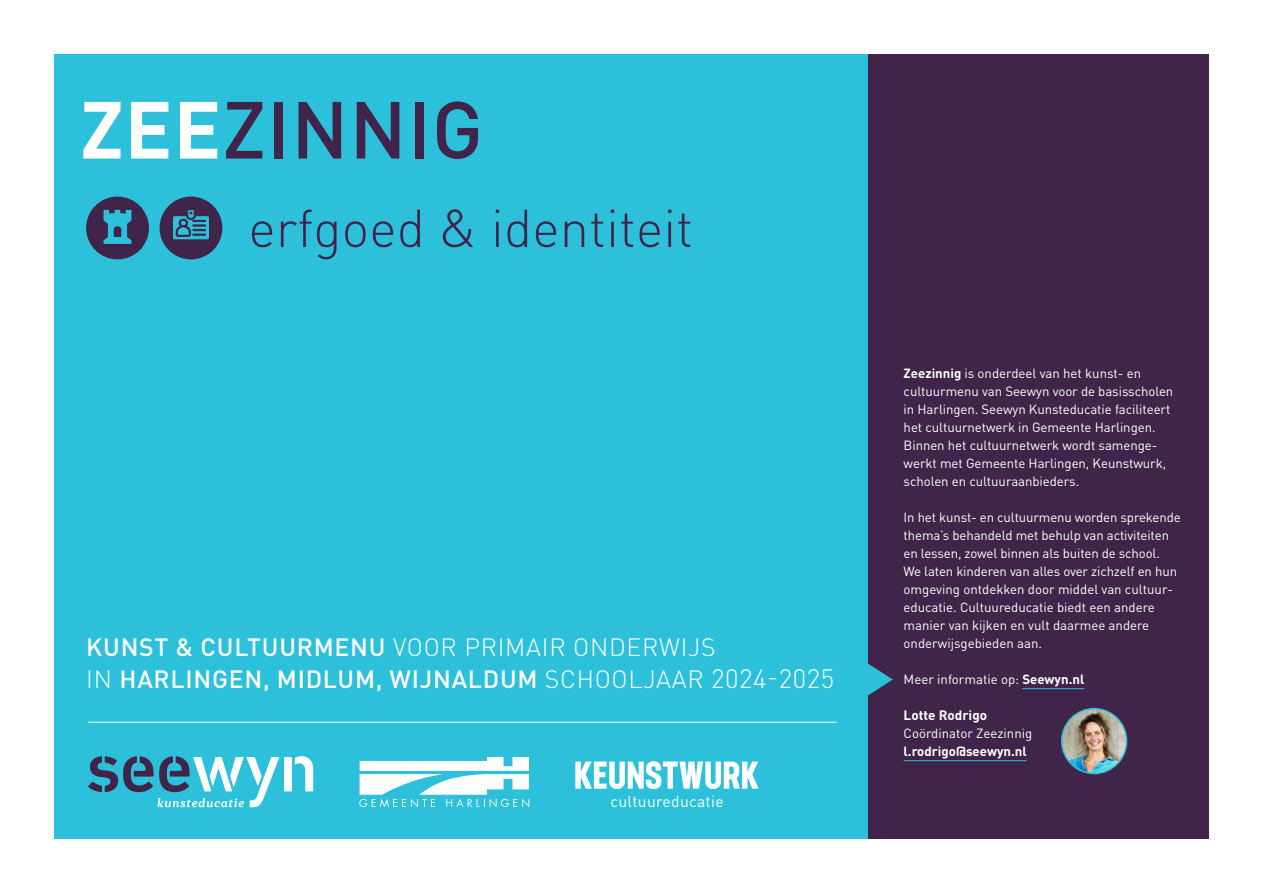
<style>
.page{position:relative;width:1263px;height:893px;background:#fff}
.page>*{position:absolute;margin:0;border:0;box-sizing:border-box;transform-origin:0 0}
.t1{font:500 79.5px "DINOT";letter-spacing:.01em;color:#40244a}
.t2{font:300 52.5px "DINOT";color:#40244a}
.t3{font:500 24.75px/31.5px "DINOT";letter-spacing:.03em;color:#fff}
.t4{font:15.6px "DINOT";letter-spacing:.02em;color:#fff}
.t5{font:700 13.5px "DINOT";color:#fff}
.t6{font:13.2px/18px "DINOT";letter-spacing:-.005em;color:#fff}
.t7{font:700 13.2px "DINOT";color:#fff}
.s1{font-weight:700;color:#fff}
.s2{font-weight:300}
.s3{font-weight:300;font-size:26.25px}
.s4{font-weight:700}
</style>
<div class="page">
<div style="left:54px;top:54px;width:1155px;height:785px;background:#2cc0db"></div>
<hr style="left:88px;top:722px;width:749px;height:1px;background:#fff">
<svg style="left:88px;top:756px;width:225px;height:51px"></svg>
<div style="left:869px;top:54px;width:340px;height:785px;background:#40244a"></div>
<hr style="left:1022px;top:688px;width:62px;height:1px;background:#2cc0db">
<hr style="left:904px;top:760px;width:123px;height:1px;background:#2cc0db">
<svg style="left:359px;top:757px;width:170px;height:50px"></svg>
<div style="left:160px;top:197px;width:62px;height:62px;background:#40244a;border-radius:50%"></div>
<svg style="left:173px;top:210px;width:36px;height:30px"></svg>
<div style="left:86px;top:197px;width:63px;height:62px;background:#40244a;border-radius:50%"></div>
<svg style="left:104px;top:210px;width:27px;height:34px"></svg>
<img style="left:1062px;top:709px;width:64px;height:64px;border-radius:32px">
<div style="left:1061px;top:708px;width:66px;height:66px;border:2px solid #2cc0db;border-radius:50%"></div>
<svg style="left:868px;top:663px;width:25px;height:33px"></svg>
<div style="left:551px;top:712px;width:246px;height:181px;background:#000;opacity:.25"></div>
<svg style="left:575px;top:761px;width:184px;height:28px"></svg>
<h1 class="t1" style="left:80px;top:76px;width:405px"><span class="s1">ZEE</span>ZINNIG</h1>
<h2 class="t2" style="left:248px;top:192px;width:446px">erfgoed &amp; identiteit</h2>
<h3 class="t3" style="left:86px;top:631px;width:749px">KUNST &amp; CULTUURMENU <span class="s2">VOOR PRIMAIR ONDERWIJS<br>IN</span> HARLINGEN, MIDLUM, WIJNALDUM <span class="s2">SCHOOLJAAR</span> <span class="s3">2024-2025</span></h3>
<p class="t4" style="left:610px;top:791px;width:115px">cultuureducatie</p>
<p class="t6" style="left:904px;top:364px;width:271px"><span class="s4">Zeezinnig</span> is onderdeel van het kunst- en cultuurmenu van Seewyn voor de basisscholen in Harlingen. Seewyn Kunsteducatie faciliteert het cultuurnetwerk in Gemeente Harlingen.<br>Binnen het cultuurnetwerk wordt samenge&shy;werkt met Gemeente Harlingen, Keunstwurk, scholen en cultuuraanbieders.</p>
<p class="t6" style="left:904px;top:508px;width:279px">In het kunst- en cultuurmenu worden sprekende thema’s behandeld met behulp van activiteiten en lessen, zowel binnen als buiten de school.<br>We laten kinderen van alles over zichzelf en hun omgeving ontdekken door middel van cultuur&shy;educatie. Cultuureducatie biedt een andere manier van kijken en vult daarmee andere onderwijsgebieden aan.</p>
<p class="t6" style="left:904px;top:670px;width:182px">Meer informatie op: <span class="s4">Seewyn.nl</span></p>
<p class="t5" style="left:904px;top:706px;width:85px">Lotte Rodrigo</p>
<p class="t6" style="left:904px;top:724px;width:130px">Coördinator Zeezinnig</p>
<p class="t7" style="left:904px;top:742px;width:125px">l.rodrigo@seewyn.nl</p>
</div>
